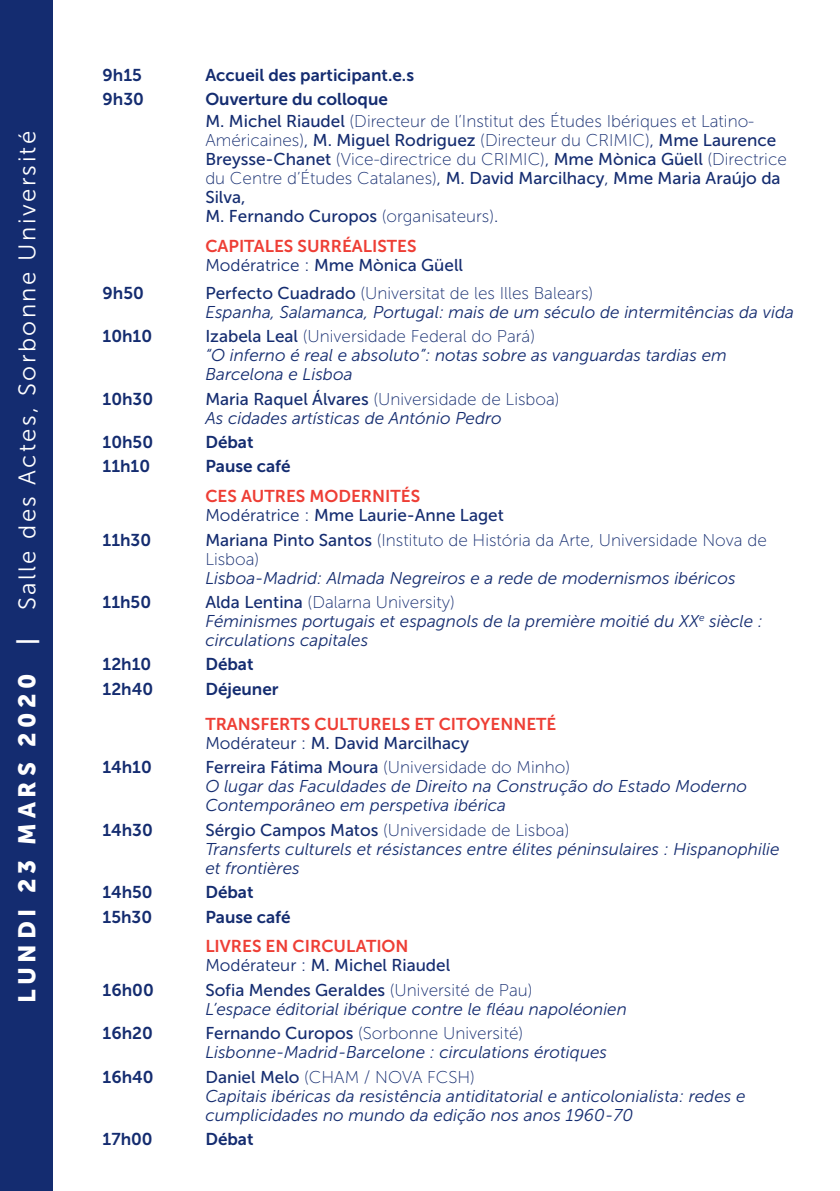
<style>
.page{position:relative;width:840px;height:1191px;background:#fff}
.page>*{position:absolute;margin:0;border:0;box-sizing:border-box;transform-origin:0 0}
.t1{font:24px "Museo Sans 300";letter-spacing:.1em;color:#fff}
.t2{font:italic 17.2px/19px "Museo Sans 300";color:#142c70}
.t3{font:17.2px/19px "Museo Sans 100";color:#142c70}
.t4{font:17.2px/19px "Museo Sans 700";color:#ee3e35}
.t5{font:17.2px "Museo Sans 700";color:#142c70}
.t6{font:17.2px "Museo Sans 500";color:#142c70}
.s1{font-family:"Museo Sans 900"}
.s2{font-family:"Museo Sans 700"}
.s3{font-family:"Museo Sans 500"}
.s4{font-family:"Museo Sans 300"}
.s5{font-family:"Museo Sans 300";color:#142c70}
.s6{font-family:"Museo Sans 500";color:#142c70}
.s7{font-family:"Museo Sans 100"}
</style>
<div class="page">
<div style="left:0;top:0;width:53px;height:1191px;background:#142c70"></div>
<p class="t1" style="left:14px;top:1003px;width:874px;rotate:-90deg"><span class="s1">LUNDI 23 MARS 2020</span> <span class="s2">|</span> Salle des Actes, Sorbonne Université</p>
<p class="t5" style="left:103px;top:65px;width:41px">9h15</p>
<p class="t5" style="left:205px;top:65px;width:210px">Accueil des participant.e.s</p>
<p class="t5" style="left:103px;top:89px;width:43px">9h30</p>
<p class="t5" style="left:205px;top:89px;width:184px">Ouverture du colloque</p>
<p class="t3" style="left:205px;top:111px;width:582px"><span class="s3">M. Michel Riaudel</span> (Directeur de l’Institut des Études Ibériques et Latino-Américaines)<span class="s4">,</span> <span class="s3">M. Miguel Rodriguez</span> (Directeur du CRIMIC)<span class="s4">,</span> <span class="s3">Mme Laurence Breysse-Chanet</span> (Vice-directrice du CRIMIC)<span class="s4">,</span> <span class="s3">Mme Mònica Güell</span> (Directrice du Centre d’Études Catalanes)<span class="s4">,</span> <span class="s3">M. David Marcilhacy</span><span class="s4">,</span> <span class="s3">Mme Maria Araújo da Silva,<br>M. Fernando Curopos</span> (organisateurs)<span class="s4">.</span></p>
<p class="t4" style="left:205px;top:236px;width:259px">CAPITALES SURRÉALISTES<br><span class="s5">Modératrice :</span> <span class="s6">Mme Mònica Güell</span></p>
<p class="t5" style="left:103px;top:283px;width:43px">9h50</p>
<p class="t3" style="left:205px;top:283px;width:389px"><span class="s3">Perfecto Cuadrado</span> (Universitat de les Illes Balears)</p>
<p class="t2" style="left:205px;top:302px;width:590px">Espanha, Salamanca, Portugal: mais de um século de intermitências da vida</p>
<p class="t5" style="left:103px;top:327px;width:51px">10h10</p>
<p class="t3" style="left:205px;top:327px;width:331px"><span class="s3">Izabela Leal</span> (Universidade Federal do Pará)</p>
<p class="t2" style="left:205px;top:346px;width:522px">“O inferno é real e absoluto”: notas sobre as vanguardas tardias em<br>Barcelona e Lisboa</p>
<p class="t5" style="left:103px;top:389px;width:52px">10h30</p>
<p class="t3" style="left:205px;top:389px;width:355px"><span class="s3">Maria Raquel Álvares</span> (Universidade de Lisboa)</p>
<p class="t2" style="left:205px;top:408px;width:298px">As cidades artísticas de António Pedro</p>
<p class="t5" style="left:103px;top:432px;width:52px">10h50</p>
<p class="t5" style="left:205px;top:432px;width:50px">Débat</p>
<p class="t5" style="left:103px;top:457px;width:49px">11h10</p>
<p class="t5" style="left:205px;top:457px;width:87px">Pause café</p>
<p class="t4" style="left:205px;top:486px;width:300px">CES AUTRES MODERNITÉS<br><span class="s5">Modératrice :</span> <span class="s6">Mme Laurie-Anne Laget</span></p>
<p class="t5" style="left:103px;top:530px;width:50px">11h30</p>
<p class="t3" style="left:205px;top:530px;width:562px"><span class="s3">Mariana Pinto Santos</span> (Instituto de História da Arte, Universidade Nova de<br>Lisboa)</p>
<p class="t2" style="left:205px;top:568px;width:531px">Lisboa-Madrid: Almada Negreiros e a rede de modernismos ibéricos</p>
<p class="t5" style="left:103px;top:592px;width:50px">11h50</p>
<p class="t3" style="left:205px;top:593px;width:251px"><span class="s3">Alda Lentina</span> (Dalarna University)</p>
<p class="t2" style="left:205px;top:611px;width:559px">Féminismes portugais et espagnols de la première moitié du XX<sup>e</sup> siècle : circulations capitales</p>
<p class="t5" style="left:103px;top:655px;width:50px">12h10</p>
<p class="t5" style="left:205px;top:655px;width:50px">Débat</p>
<p class="t5" style="left:103px;top:679px;width:52px">12h40</p>
<p class="t5" style="left:205px;top:679px;width:75px">Déjeuner</p>
<p class="t4" style="left:205px;top:714px;width:352px">TRANSFERTS CULTURELS ET CITOYENNETÉ<br><span class="s5">Modérateur :</span> <span class="s6">M. David Marcilhacy</span></p>
<p class="t5" style="left:103px;top:758px;width:51px">14h10</p>
<p class="t3" style="left:205px;top:758px;width:366px"><span class="s3">Ferreira Fátima Moura</span> (Universidade do Minho)</p>
<p class="t2" style="left:205px;top:777px;width:543px">O lugar das Faculdades de Direito na Construção do Estado Moderno<br>Contemporâneo em perspetiva ibérica</p>
<p class="t5" style="left:103px;top:820px;width:52px">14h30</p>
<p class="t3" style="left:205px;top:820px;width:365px"><span class="s3">Sérgio Campos Matos</span> (Universidade de Lisboa)</p>
<p class="t2" style="left:205px;top:839px;width:575px">Transferts culturels et résistances entre élites péninsulaires : Hispanophilie et frontières</p>
<p class="t5" style="left:103px;top:882px;width:52px">14h50</p>
<p class="t5" style="left:205px;top:882px;width:50px">Débat</p>
<p class="t5" style="left:103px;top:907px;width:51px">15h30</p>
<p class="t5" style="left:205px;top:907px;width:87px">Pause café</p>
<p class="t4" style="left:205px;top:937px;width:246px">LIVRES EN CIRCULATION<br><span class="s5">Modérateur :</span> <span class="s6">M. Michel Riaudel</span></p>
<p class="t5" style="left:103px;top:980px;width:53px">16h00</p>
<p class="t6" style="left:205px;top:980px;width:328px">Sofia Mendes Geraldes <span class="s7">(Université de Pau)</span></p>
<p class="t2" style="left:205px;top:999px;width:423px">L’espace éditorial ibérique contre le fléau napoléonien</p>
<p class="t5" style="left:103px;top:1023px;width:52px">16h20</p>
<p class="t3" style="left:205px;top:1024px;width:319px"><span class="s3">Fernando Curopos</span> (Sorbonne Université)</p>
<p class="t2" style="left:205px;top:1042px;width:403px">Lisbonne-Madrid-Barcelone : circulations érotiques</p>
<p class="t5" style="left:103px;top:1067px;width:52px">16h40</p>
<p class="t3" style="left:205px;top:1067px;width:271px"><span class="s3">Daniel Melo</span> (CHAM / NOVA FCSH)</p>
<p class="t2" style="left:205px;top:1086px;width:541px">Capitais ibéricas da resistência antiditatorial e anticolonialista: redes e cumplicidades no mundo da edição nos anos 1960-70</p>
<p class="t5" style="left:103px;top:1129px;width:52px">17h00</p>
<p class="t5" style="left:205px;top:1129px;width:50px">Débat</p>
</div>
